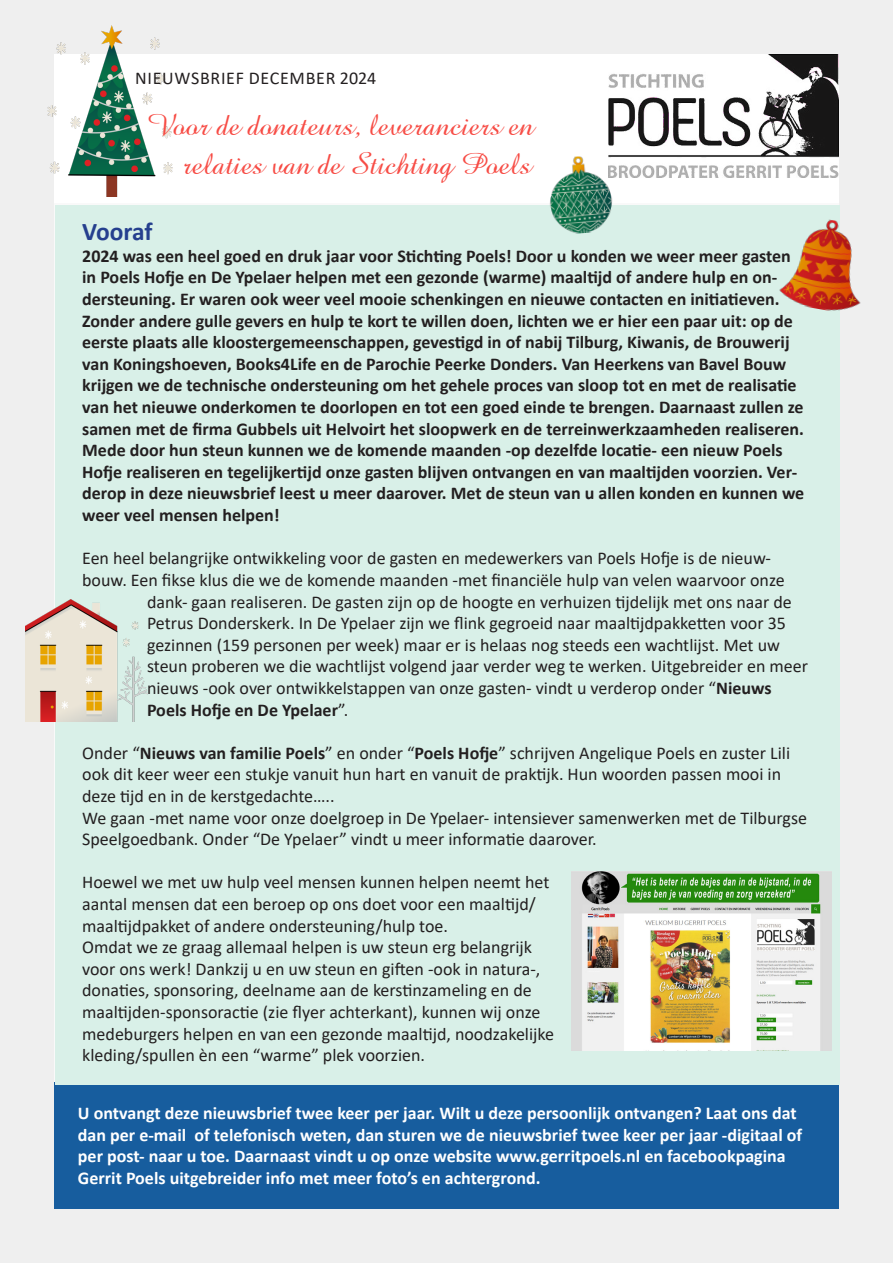
<style>
.page{position:relative;width:893px;height:1263px;background:#efefef}
.page>*{position:absolute;margin:0;border:0;box-sizing:border-box;transform-origin:0 0}
.t1{font:32.1px "Amaze Normal";color:#f74c45}
.t2{font:700 25.5px "Calibri";letter-spacing:-.005em;color:#253f8e}
.t3{font:18px/21.6px "Calibri";color:#231f20}
.t4{font:700 18px/21.6px "Calibri";color:#231f20}
.t5{font:700 18px/21.6px "Calibri";color:#fff}
.t6{font:18px "Calibri";letter-spacing:.04em;color:#231f20}
.s1{font-weight:700}
.s2{font-weight:400}
</style>
<div class="page">
<div style="left:54px;top:54px;width:785px;height:954px;background:#fff"></div>
<div style="left:54px;top:1082px;width:785px;height:127px;background:#175d9e"></div>
<div style="left:55px;top:205px;width:785px;height:880px;background:#d9f0e8"></div>
<img style="left:571px;top:872px;width:260px;height:179px">
<img style="left:609px;top:54px;width:230px;height:124px">
<img style="left:26px;top:600px;width:121px;height:121px">
<img style="left:779px;top:219px;width:82px;height:92px">
<img style="left:549px;top:154px;width:73px;height:80px">
<img style="left:47px;top:26px;width:126px;height:171px">
<p class="t6" style="left:135px;top:65px;width:243px">NIEUWSBRIEF DECEMBER 2024</p>
<p class="t1" style="left:146px;top:104px;width:389px">Voor de donateurs, leveranciers en</p>
<p class="t1" style="left:182px;top:143px;width:350px">relaties van de Stichting Poels</p>
<p class="t2" style="left:82px;top:214px;width:72px">Vooraf</p>
<p class="t4" style="left:82px;top:245px;width:723px">2024 was een heel goed en druk jaar voor Stichting Poels! Door u konden we weer meer gasten in Poels Hofje en De Ypelaer helpen met een gezonde (warme) maaltijd of andere hulp en on&shy;dersteuning. Er waren ook weer veel mooie schenkingen en nieuwe contacten en initiatieven.<br>Zonder andere gulle gevers en hulp te kort te willen doen, lichten we er hier een paar uit: op de eerste plaats alle kloostergemeenschappen, gevestigd in of nabij Tilburg, Kiwanis, de Brouwerij van Koningshoeven, Books4Life en de Parochie Peerke Donders. Van Heerkens van Bavel Bouw krijgen we de technische ondersteuning om het gehele proces van sloop tot en met de realisatie van het nieuwe onderkomen te doorlopen en tot een goed einde te brengen. Daarnaast zullen ze samen met de firma Gubbels uit Helvoirt het sloopwerk en de terreinwerkzaamheden realiseren.</p>
<p class="t4" style="left:82px;top:439px;width:724px">Mede door hun steun kunnen we de komende maanden -op dezelfde locatie- een nieuw Poels Hofje realiseren en tegelijkertijd onze gasten blijven ontvangen en van maaltijden voorzien. Ver&shy;derop in deze nieuwsbrief leest u meer daarover. Met de steun van u allen konden en kunnen we weer veel mensen helpen!</p>
<p class="t3" style="left:82px;top:547px;width:690px">Een heel belangrijke ontwikkeling voor de gasten en medewerkers van Poels Hofje is de nieuw-</p>
<p class="t3" style="left:82px;top:569px;width:704px">bouw. Een fikse klus die we de komende maanden -met financiële hulp van velen waarvoor onze</p>
<p class="t3" style="left:147px;top:590px;width:646px">dank- gaan realiseren. De gasten zijn op de hoogte en verhuizen tijdelijk met ons naar de</p>
<p class="t3" style="left:147px;top:612px;width:640px">Petrus Donderskerk. In De Ypelaer zijn we flink gegroeid naar maaltijdpakketten voor 35</p>
<p class="t3" style="left:147px;top:633px;width:635px">gezinnen (159 personen per week) maar er is helaas nog steeds een wachtlijst. Met uw</p>
<p class="t3" style="left:147px;top:655px;width:663px">steun proberen we die wachtlijst volgend jaar verder weg te werken. Uitgebreider en meer</p>
<p class="t3" style="left:147px;top:677px;width:626px">nieuws -ook over ontwikkelstappen van onze gasten- vindt u verderop onder “<span class="s1">Nieuws</span></p>
<p class="t4" style="left:147px;top:698px;width:203px">Poels Hofje en De Ypelaer<span class="s2">”.</span></p>
<p class="t3" style="left:82px;top:741px;width:709px">Onder “<span class="s1">Nieuws van familie Poels</span>” en onder “<span class="s1">Poels Hofje</span>” schrijven Angelique Poels en zuster Lili ook dit keer weer een stukje vanuit hun hart en vanuit de praktijk. Hun woorden passen mooi in deze tijd en in de kerstgedachte…..</p>
<p class="t3" style="left:82px;top:806px;width:726px">We gaan -met name voor onze doelgroep in De Ypelaer- intensiever samenwerken met de Tilburgse<br>Speelgoedbank. Onder “De Ypelaer” vindt u meer informatie daarover.</p>
<p class="t3" style="left:82px;top:871px;width:469px">Hoewel we met uw hulp veel mensen kunnen helpen neemt het aantal mensen dat een beroep op ons doet voor een maaltijd/ maaltijdpakket of andere ondersteuning/hulp toe.</p>
<p class="t3" style="left:82px;top:936px;width:473px">Omdat we ze graag allemaal helpen is uw steun erg belangrijk voor ons werk! Dankzij u en uw steun en giften -ook in natura-, donaties, sponsoring, deelname aan de kerstinzameling en de maaltijden-sponsoractie (zie flyer achterkant), kunnen wij onze medeburgers helpen en van een gezonde maaltijd, noodzakelijke kleding/spullen èn een “warme” plek voorzien.</p>
<p class="t5" style="left:78px;top:1102px;width:726px">U ontvangt deze nieuwsbrief twee keer per jaar. Wilt u deze persoonlijk ontvangen? Laat ons dat dan per e-mail of telefonisch weten, dan sturen we de nieuwsbrief twee keer per jaar -digitaal of per post- naar u toe. Daarnaast vindt u op onze website www.gerritpoels.nl en facebookpagina Gerrit Poels uitgebreider info met meer foto’s en achtergrond.</p>
</div>
